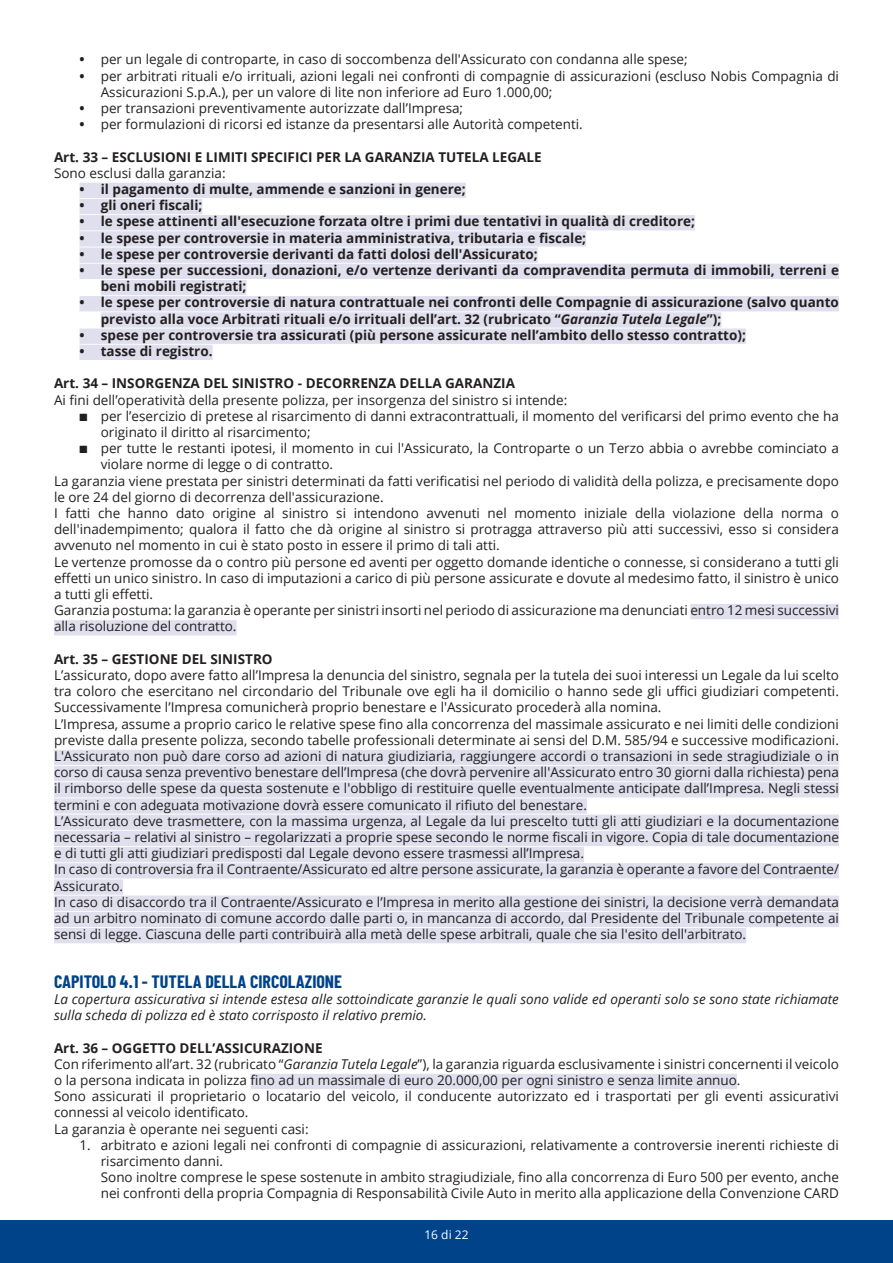
<style>
.page{position:relative;width:893px;height:1263px;background:#fff}
.page>*{position:absolute;margin:0;border:0;box-sizing:border-box;transform-origin:0 0}
.Titolo_4{font:700 18px "Barlow Condensed";color:#004389}
.Normale{font:13.5px/16.2px "Open Sans";color:#231f20}
.Elenco_numerato_a{font:13.5px/16.2px "Open Sans";color:#231f20}
.Elenco_numerato_a-2{font:700 13.5px/16.2px "Open Sans";color:#231f20}
.Normale-2{font:italic 13.5px/16.2px "Open Sans";color:#231f20}
.Normale-3{font:700 13.5px "Open Sans";color:#231f20}
.t1{font:12px "Open Sans";color:#fff}
.s1{font-weight:700}
.s2{font-style:italic}
</style>
<div class="page">
<div style="left:0;top:1220px;width:893px;height:43px;background:#004389"></div>
<div style="left:80px;top:183px;width:386px;height:15px;background:#dfdfed"></div>
<div style="left:80px;top:199px;width:122px;height:15px;background:#dfdfed"></div>
<div style="left:80px;top:215px;width:615px;height:15px;background:#dfdfed"></div>
<div style="left:80px;top:231px;width:506px;height:16px;background:#dfdfed"></div>
<div style="left:80px;top:247px;width:458px;height:16px;background:#dfdfed"></div>
<div style="left:80px;top:264px;width:759px;height:15px;background:#dfdfed"></div>
<div style="left:101px;top:280px;width:145px;height:15px;background:#dfdfed"></div>
<div style="left:80px;top:296px;width:759px;height:15px;background:#dfdfed"></div>
<div style="left:101px;top:312px;width:620px;height:16px;background:#dfdfed"></div>
<div style="left:80px;top:328px;width:666px;height:16px;background:#dfdfed"></div>
<div style="left:80px;top:345px;width:133px;height:15px;background:#dfdfed"></div>
<div style="left:690px;top:604px;width:149px;height:15px;background:#dfdfed"></div>
<div style="left:54px;top:620px;width:183px;height:15px;background:#dfdfed"></div>
<div style="left:54px;top:750px;width:785px;height:15px;background:#dfdfed"></div>
<div style="left:54px;top:766px;width:785px;height:15px;background:#dfdfed"></div>
<div style="left:54px;top:782px;width:785px;height:15px;background:#dfdfed"></div>
<div style="left:54px;top:798px;width:533px;height:16px;background:#dfdfed"></div>
<div style="left:54px;top:814px;width:785px;height:16px;background:#dfdfed"></div>
<div style="left:54px;top:831px;width:785px;height:15px;background:#dfdfed"></div>
<div style="left:54px;top:847px;width:530px;height:15px;background:#dfdfed"></div>
<div style="left:54px;top:863px;width:785px;height:15px;background:#dfdfed"></div>
<div style="left:54px;top:879px;width:69px;height:16px;background:#dfdfed"></div>
<div style="left:54px;top:895px;width:785px;height:16px;background:#dfdfed"></div>
<div style="left:54px;top:912px;width:785px;height:15px;background:#dfdfed"></div>
<div style="left:54px;top:928px;width:692px;height:15px;background:#dfdfed"></div>
<div style="left:251px;top:1074px;width:486px;height:15px;background:#dfdfed"></div>
<p class="Elenco_numerato_a" style="left:80px;top:51px;width:610px"><span class="s1">•</span> per un legale di controparte, in caso di soccombenza dell'Assicurato con condanna alle spese;</p>
<p class="Elenco_numerato_a" style="left:101px;top:67px;width:740px;text-indent:-21px"><span class="s1">•</span> per arbitrati rituali e/o irrituali, azioni legali nei confronti di compagnie di assicurazioni (escluso Nobis Compagnia di<br>Assicurazioni S.p.A.), per un valore di lite non inferiore ad Euro 1.000,00;</p>
<p class="Elenco_numerato_a" style="left:80px;top:100px;width:385px"><span class="s1">•</span> per transazioni preventivamente autorizzate dall’Impresa;</p>
<p class="Elenco_numerato_a" style="left:80px;top:116px;width:505px"><span class="s1">•</span> per formulazioni di ricorsi ed istanze da presentarsi alle Autorità competenti.</p>
<p class="Normale-3" style="left:54px;top:147px;width:489px">Art. 33 – ESCLUSIONI E LIMITI SPECIFICI PER LA GARANZIA TUTELA LEGALE</p>
<p class="Normale" style="left:54px;top:164px;width:173px">Sono esclusi dalla garanzia:</p>
<p class="Elenco_numerato_a-2" style="left:80px;top:181px;width:388px">• il pagamento di multe, ammende e sanzioni in genere;</p>
<p class="Elenco_numerato_a-2" style="left:80px;top:197px;width:124px">• gli oneri fiscali;</p>
<p class="Elenco_numerato_a-2" style="left:80px;top:213px;width:617px">• le spese attinenti all'esecuzione forzata oltre i primi due tentativi in qualità di creditore;</p>
<p class="Elenco_numerato_a-2" style="left:80px;top:229px;width:508px">• le spese per controversie in materia amministrativa, tributaria e fiscale;</p>
<p class="Elenco_numerato_a-2" style="left:80px;top:245px;width:460px">• le spese per controversie derivanti da fatti dolosi dell'Assicurato;</p>
<p class="Elenco_numerato_a-2" style="left:101px;top:262px;width:740px;text-indent:-21px">• le spese per successioni, donazioni, e/o vertenze derivanti da compravendita permuta di immobili, terreni e beni mobili registrati;</p>
<p class="Elenco_numerato_a-2" style="left:101px;top:294px;width:740px;text-indent:-21px">• le spese per controversie di natura contrattuale nei confronti delle Compagnie di assicurazione (salvo quanto previsto alla voce Arbitrati rituali e/o irrituali dell’art. 32 (rubricato “<span class="s2">Garanzia Tutela Legale</span>”);</p>
<p class="Elenco_numerato_a-2" style="left:80px;top:326px;width:668px">• spese per controversie tra assicurati (più persone assicurate nell’ambito dello stesso contratto);</p>
<p class="Elenco_numerato_a-2" style="left:80px;top:343px;width:135px">• tasse di registro.</p>
<p class="Normale-3" style="left:54px;top:374px;width:463px">Art. 34 – INSORGENZA DEL SINISTRO - DECORRENZA DELLA GARANZIA</p>
<p class="Normale" style="left:54px;top:391px;width:515px">Ai fini dell’operatività della presente polizza, per insorgenza del sinistro si intende:</p>
<p class="Elenco_numerato_a" style="left:101px;top:407px;width:740px;text-indent:-21px">■ per l’esercizio di pretese al risarcimento di danni extracontrattuali, il momento del verificarsi del primo evento che ha originato il diritto al risarcimento;</p>
<p class="Elenco_numerato_a" style="left:101px;top:440px;width:740px;text-indent:-21px">■ per tutte le restanti ipotesi, il momento in cui l'Assicurato, la Controparte o un Terzo abbia o avrebbe cominciato a violare norme di legge o di contratto.</p>
<p class="Normale" style="left:54px;top:472px;width:786px">La garanzia viene prestata per sinistri determinati da fatti verificatisi nel periodo di validità della polizza, e precisamente dopo le ore 24 del giorno di decorrenza dell'assicurazione.</p>
<p class="Normale" style="left:54px;top:505px;width:786px;text-align:justify">I fatti che hanno dato origine al sinistro si intendono avvenuti nel momento iniziale della violazione della norma o dell'inadempimento; qualora il fatto che dà origine al sinistro si protragga attraverso più atti successivi, esso si considera avvenuto nel momento in cui è stato posto in essere il primo di tali atti.</p>
<p class="Normale" style="left:54px;top:553px;width:786px;text-align:justify">Le vertenze promosse da o contro più persone ed aventi per oggetto domande identiche o connesse, si considerano a tutti gli effetti un unico sinistro. In caso di imputazioni a carico di più persone assicurate e dovute al medesimo fatto, il sinistro è unico a tutti gli effetti.</p>
<p class="Normale" style="left:54px;top:602px;width:786px">Garanzia postuma: la garanzia è operante per sinistri insorti nel periodo di assicurazione ma denunciati entro 12 mesi successivi alla risoluzione del contratto.</p>
<p class="Normale-3" style="left:54px;top:649px;width:220px">Art. 35 – GESTIONE DEL SINISTRO</p>
<p class="Normale" style="left:54px;top:667px;width:786px;text-align:justify">L’assicurato, dopo avere fatto all’Impresa la denuncia del sinistro, segnala per la tutela dei suoi interessi un Legale da lui scelto tra coloro che esercitano nel circondario del Tribunale ove egli ha il domicilio o hanno sede gli uffici giudiziari competenti.<br>Successivamente l’Impresa comunicherà proprio benestare e l'Assicurato procederà alla nomina.</p>
<p class="Normale" style="left:54px;top:715px;width:786px">L’Impresa, assume a proprio carico le relative spese fino alla concorrenza del massimale assicurato e nei limiti delle condizioni previste dalla presente polizza, secondo tabelle professionali determinate ai sensi del D.M. 585/94 e successive modificazioni.</p>
<p class="Normale" style="left:54px;top:748px;width:786px;text-align:justify">L'Assicurato non può dare corso ad azioni di natura giudiziaria, raggiungere accordi o transazioni in sede stragiudiziale o in corso di causa senza preventivo benestare dell’Impresa (che dovrà pervenire all'Assicurato entro 30 giorni dalla richiesta) pena il rimborso delle spese da questa sostenute e l'obbligo di restituire quelle eventualmente anticipate dall’Impresa. Negli stessi termini e con adeguata motivazione dovrà essere comunicato il rifiuto del benestare.</p>
<p class="Normale" style="left:54px;top:812px;width:786px;text-align:justify">L’Assicurato deve trasmettere, con la massima urgenza, al Legale da lui prescelto tutti gli atti giudiziari e la documentazione necessaria – relativi al sinistro – regolarizzati a proprie spese secondo le norme fiscali in vigore. Copia di tale documentazione e di tutti gli atti giudiziari predisposti dal Legale devono essere trasmessi all’Impresa.</p>
<p class="Normale" style="left:54px;top:861px;width:786px">In caso di controversia fra il Contraente/Assicurato ed altre persone assicurate, la garanzia è operante a favore del Contraente/<br>Assicurato.</p>
<p class="Normale" style="left:54px;top:893px;width:786px;text-align:justify">In caso di disaccordo tra il Contraente/Assicurato e l’Impresa in merito alla gestione dei sinistri, la decisione verrà demandata ad un arbitro nominato di comune accordo dalle parti o, in mancanza di accordo, dal Presidente del Tribunale competente ai sensi di legge. Ciascuna delle parti contribuirà alla metà delle spese arbitrali, quale che sia l'esito dell'arbitrato.</p>
<p class="Titolo_4" style="left:54px;top:970px;width:290px">CAPITOLO 4.1 - TUTELA DELLA CIRCOLAZIONE</p>
<p class="Normale-2" style="left:54px;top:991px;width:786px">La copertura assicurativa si intende estesa alle sottoindicate garanzie le quali sono valide ed operanti solo se sono state richiamate sulla scheda di polizza ed è stato corrisposto il relativo premio.</p>
<p class="Normale-3" style="left:54px;top:1038px;width:270px">Art. 36 – OGGETTO DELL’ASSICURAZIONE</p>
<p class="Normale" style="left:54px;top:1055px;width:786px">Con riferimento all’art. 32 (rubricato “<span class="s2">Garanzia Tutela Legale</span>”), la garanzia riguarda esclusivamente i sinistri concernenti il veicolo o la persona indicata in polizza fino ad un massimale di euro 20.000,00 per ogni sinistro e senza limite annuo.</p>
<p class="Normale" style="left:54px;top:1088px;width:786px">Sono assicurati il proprietario o locatario del veicolo, il conducente autorizzato ed i trasportati per gli eventi assicurativi connessi al veicolo identificato.</p>
<p class="Normale" style="left:54px;top:1120px;width:256px">La garanzia è operante nei seguenti casi:</p>
<p class="Elenco_numerato_a" style="left:101px;top:1136px;width:740px;text-indent:-21px">1. arbitrato e azioni legali nei confronti di compagnie di assicurazioni, relativamente a controversie inerenti richieste di risarcimento danni.</p>
<p class="Elenco_numerato_a" style="left:101px;top:1169px;width:740px">Sono inoltre comprese le spese sostenute in ambito stragiudiziale, fino alla concorrenza di Euro 500 per evento, anche nei confronti della propria Compagnia di Responsabilità Civile Auto in merito alla applicazione della Convenzione CARD</p>
<p class="t1" style="left:424px;top:1227px;width:46px">16 di 22</p>
</div>
